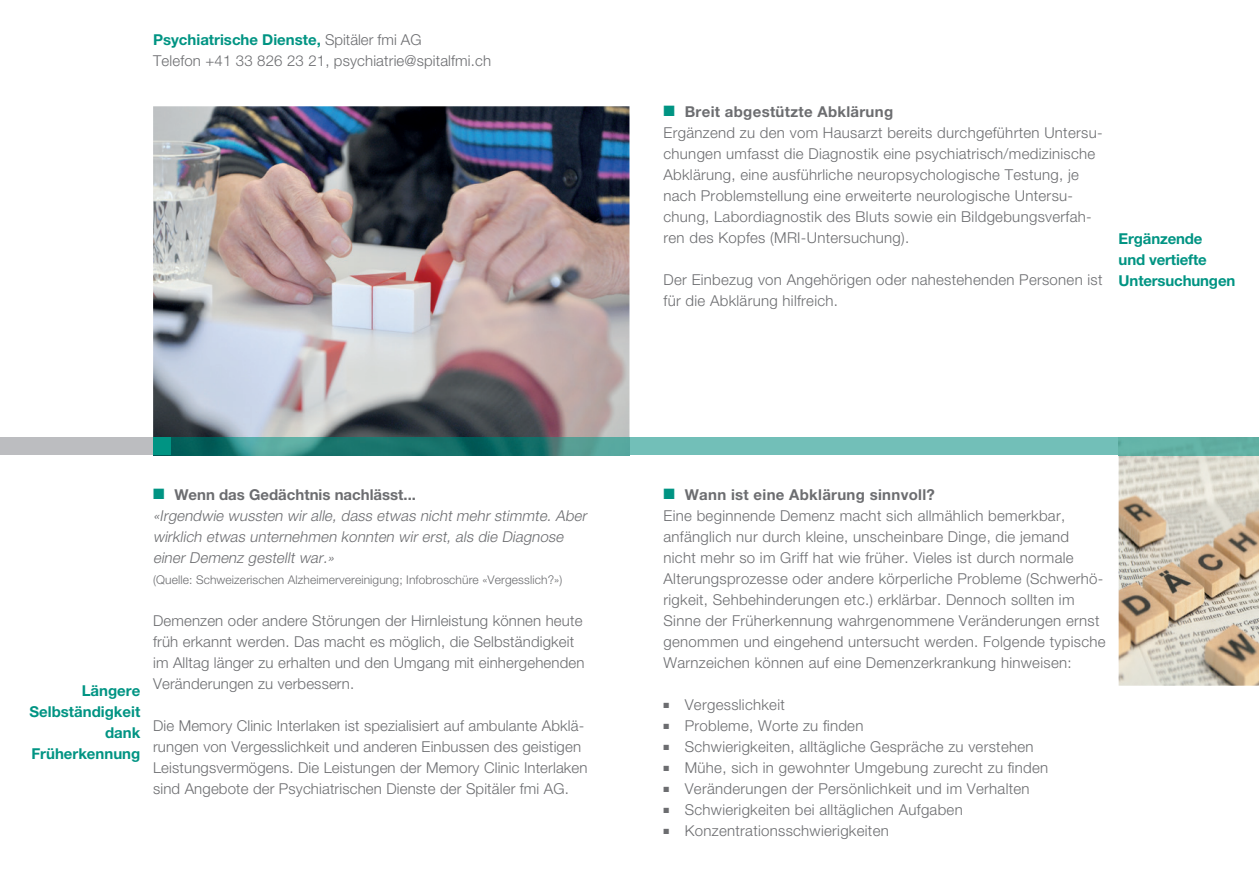
<style>
.page{position:relative;width:1259px;height:893px;background:#fff}
.page>*{position:absolute;margin:0;border:0;box-sizing:border-box;transform-origin:0 0}
.t1{font:300 15px/21px "Helvetica Neue LT Std";letter-spacing:.02em;color:#6c6d70}
.t2{font:italic 300 15px/21px "Helvetica Neue LT Std";color:#6c6d70}
.t3{font:700 15px/21px "Helvetica Neue LT Std";color:#009483;text-align:right}
.t4{font:300 12px "Helvetica Neue LT Std";letter-spacing:.01em;color:#6c6d70}
.s1{font-weight:700;color:#009483}
.s2{color:#009483}
.s3{font-weight:700;font-style:normal}
.s4{font-weight:700}
</style>
<div class="page">
<img style="left:153px;top:106px;width:476px;height:332px">
<img style="left:1118px;top:455px;width:141px;height:231px">
<div style="left:629px;top:438px;width:489px;height:17px;background:#72bfb8"></div>
<img style="left:170px;top:438px;width:459px;height:17px">
<div style="left:0;top:438px;width:153px;height:17px;background:#bcbdc0"></div>
<div style="left:1118px;top:438px;width:141px;height:17px;background:#62b1a4"></div>
<div style="left:153px;top:438px;width:17px;height:17px;background:#009483"></div>
<p class="t1" style="left:153px;top:29px;width:339px"><span class="s1">Psychiatrische Dienste,</span> Spitäler fmi AG<br>Telefon +41 33 826 23 21, psychiatrie@spitalfmi.ch</p>
<p class="t3" style="left:30px;top:680px;width:112px">Längere<br>Selbständigkeit dank<br>Früherkennung</p>
<p class="t2" style="left:153px;top:484px;width:438px"><span class="s2">■</span> <span class="s3">Wenn das Gedächtnis nachlässt...<br></span>«Irgendwie wussten wir alle, dass etwas nicht mehr stimmte. Aber wirklich etwas unternehmen konnten wir erst, als die Diagnose einer Demenz gestellt war.»</p>
<p class="t4" style="left:153px;top:572px;width:411px">(Quelle: Schweizerischen Alzheimervereinigung; Infobroschüre «Vergesslich?»)</p>
<p class="t1" style="left:153px;top:610px;width:433px">Demenzen oder andere Störungen der Hirnleistung können heute früh erkannt werden. Das macht es möglich, die Selbständigkeit im Alltag länger zu erhalten und den Umgang mit einhergehenden Veränderungen zu verbessern.</p>
<p class="t1" style="left:153px;top:715px;width:436px">Die Memory Clinic Interlaken ist spezialisiert auf ambulante Abklä&shy;rungen von Vergesslichkeit und anderen Einbussen des geistigen Leistungsvermögens. Die Leistungen der Memory Clinic Interlaken sind Angebote der Psychiatrischen Dienste der Spitäler fmi AG.</p>
<p class="t1" style="left:663px;top:101px;width:440px"><span class="s2">■</span> <span class="s4">Breit abgestützte Abklärung<br></span>Ergänzend zu den vom Hausarzt bereits durchgeführten Untersu&shy;chungen umfasst die Diagnostik eine psychiatrisch/medizinische Abklärung, eine ausführliche neuropsychologische Testung, je nach Problemstellung eine erweiterte neurologische Untersu&shy;chung, Labordiagnostik des Bluts sowie ein Bildgebungsverfah&shy;ren des Kopfes (MRI-Untersuchung).</p>
<p class="t1" style="left:663px;top:269px;width:440px">Der Einbezug von Angehörigen oder nahestehenden Personen ist für die Abklärung hilfreich.</p>
<p class="t3" style="left:1118px;top:227px;width:118px;text-align:left">Ergänzende<br>und vertiefte<br>Untersuchungen</p>
<p class="t1" style="left:663px;top:484px;width:443px"><span class="s2">■</span> <span class="s4">Wann ist eine Abklärung sinnvoll?<br></span>Eine beginnende Demenz macht sich allmählich bemerkbar, anfänglich nur durch kleine, unscheinbare Dinge, die jemand<br>nicht mehr so im Griff hat wie früher. Vieles ist durch normale Alterungsprozesse oder andere körperliche Probleme (Schwerhö&shy;rigkeit, Sehbehinderungen etc.) erklärbar. Dennoch sollten im Sinne der Früherkennung wahrgenommene Veränderungen ernst genommen und eingehend untersucht werden. Folgende typische Warnzeichen können auf eine Demenzerkrankung hinweisen:</p>
<p class="t1" style="left:663px;top:694px;width:123px">■ Vergesslichkeit</p>
<p class="t1" style="left:663px;top:715px;width:201px">■ Probleme, Worte zu nden</p>
<p class="t1" style="left:663px;top:736px;width:371px">■ Schwierigkeiten, alltägliche Gespräche zu verstehen</p>
<p class="t1" style="left:663px;top:757px;width:386px">■ Mühe, sich in gewohnter Umgebung zurecht zu nden</p>
<p class="t1" style="left:663px;top:778px;width:368px">■ Veränderungen der Persönlichkeit und im Verhalten</p>
<p class="t1" style="left:663px;top:799px;width:301px">■ Schwierigkeiten bei alltäglichen Aufgaben</p>
<p class="t1" style="left:663px;top:820px;width:227px">■ Konzentrationsschwierigkeiten</p>
</div>
